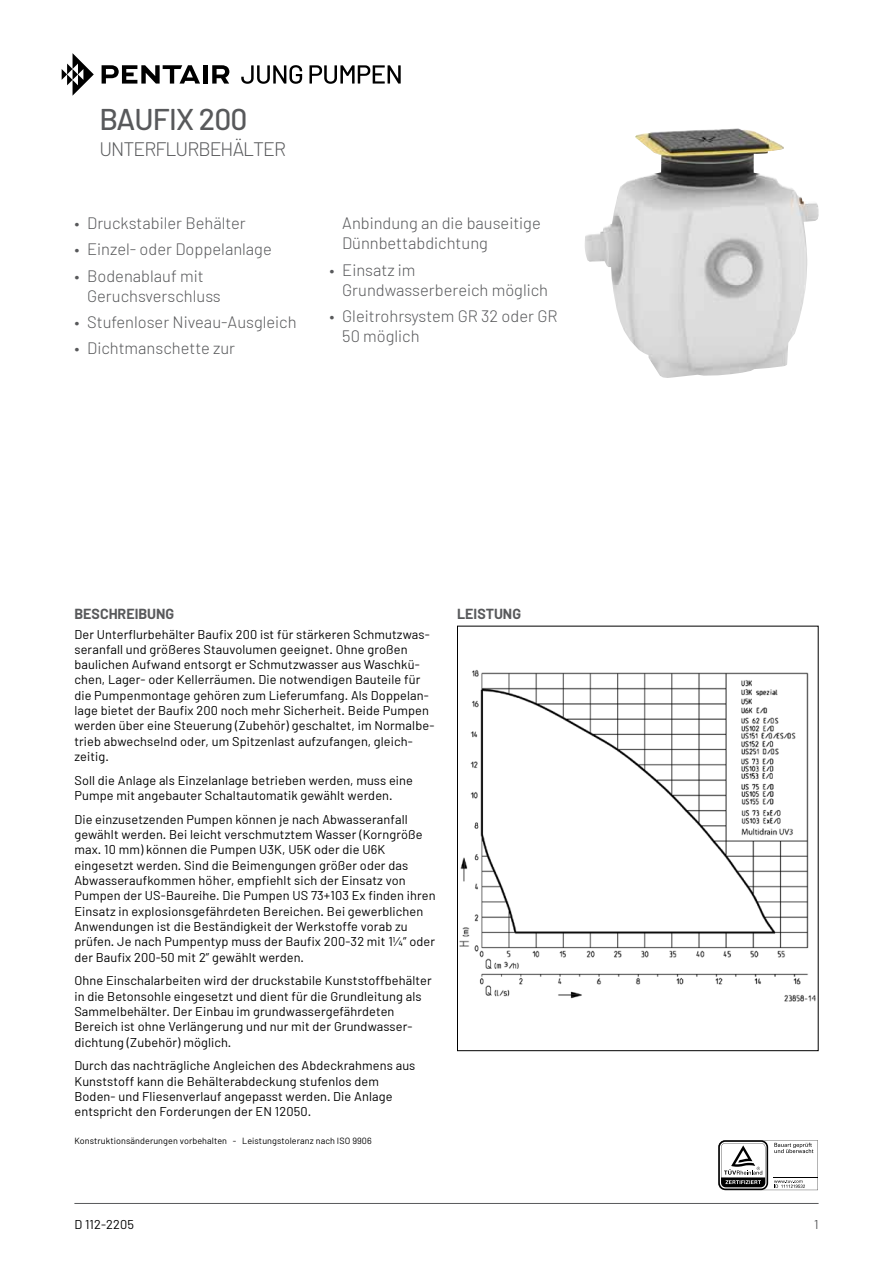
<style>
.page{position:relative;width:893px;height:1263px;background:#fff}
.page>*{position:absolute;margin:0;border:0;box-sizing:border-box;transform-origin:0 0}
.t1{font:500 30px "Barlow";letter-spacing:-.025em;color:#58595b}
.t2{font:300 19.5px "Barlow";letter-spacing:-.05em;color:#58595b}
.t3{font:300 16.5px/20.2px "Barlow";color:#58595b}
.t4{font:700 14.25px "Barlow";color:#58595b}
.t5{font:12.75px/15.3px "Barlow";letter-spacing:.01em;color:#000}
.t6{font:12.75px "Barlow";color:#58595b}
.t7{font:9px "Barlow";letter-spacing:.01em;color:#000}
</style>
<div class="page">
<hr style="left:74px;top:1203px;width:745px;height:1px;background:#58595b">
<img style="left:585px;top:128px;width:234px;height:250px">
<img style="left:459px;top:669px;width:357px;height:333px">
<div style="left:457px;top:626px;width:362px;height:425px;border:1px solid #000"></div>
<svg style="left:718px;top:1140px;width:100px;height:50px"></svg>
<svg style="left:241px;top:65px;width:61px;height:19px"></svg>
<svg style="left:309px;top:65px;width:92px;height:19px"></svg>
<svg style="left:62px;top:53px;width:32px;height:43px"></svg>
<svg style="left:102px;top:65px;width:98px;height:19px"></svg>
<hr style="left:203px;top:65px;width:4px;height:19px;background:#000">
<svg style="left:212px;top:65px;width:17px;height:19px"></svg>
<h1 class="t1" style="left:99px;top:101px;width:150px">BAUFIX 200</h1>
<h2 class="t2" style="left:99px;top:136px;width:188px">UNTERFLURBEHÄLTER</h2>
<p class="t3" style="left:74px;top:213px;width:173px">• Druckstabiler Behälter</p>
<p class="t3" style="left:74px;top:239px;width:199px">• Einzel- oder Doppelanlage</p>
<p class="t3" style="left:87px;top:265px;width:135px;text-indent:-13px">• Bodenablauf mit<br>Geruchsverschluss</p>
<p class="t3" style="left:74px;top:311px;width:224px">• Stufenloser Niveau-Ausgleich</p>
<p class="t3" style="left:74px;top:338px;width:162px">• Dichtmanschette zur</p>
<p class="t3" style="left:342px;top:213px;width:200px">Anbindung an die bauseitige<br>Dünnbettabdichtung</p>
<p class="t3" style="left:342px;top:259px;width:207px;text-indent:-13px">• Einsatz im<br>Grundwasserbereich möglich</p>
<p class="t3" style="left:342px;top:306px;width:217px;text-indent:-13px">• Gleitrohrsystem GR 32 oder GR<br>50 möglich</p>
<p class="t4" style="left:74px;top:605px;width:101px">BESCHREIBUNG</p>
<p class="t4" style="left:457px;top:605px;width:65px">LEISTUNG</p>
<p class="t5" style="left:74px;top:626px;width:361px">Der Unterflurbehälter Baufix 200 ist für stärkeren Schmutzwas&shy;seranfall und größeres Stauvolumen geeignet. Ohne großen baulichen Aufwand entsorgt er Schmutzwasser aus Waschkü&shy;chen, Lager- oder Kellerräumen. Die notwendigen Bauteile für die Pumpenmontage gehören zum Lieferumfang. Als Doppelan&shy;lage bietet der Baufix 200 noch mehr Sicherheit. Beide Pumpen werden über eine Steuerung (Zubehör) geschaltet, im Normalbe&shy;trieb abwechselnd oder, um Spitzenlast aufzufangen, gleich&shy;zeitig.</p>
<p class="t5" style="left:74px;top:772px;width:340px">Soll die Anlage als Einzelanlage betrieben werden, muss eine<br>Pumpe mit angebauter Schaltautomatik gewählt werden.</p>
<p class="t5" style="left:74px;top:811px;width:363px">Die einzusetzenden Pumpen können je nach Abwasseranfall gewählt werden. Bei leicht verschmutztem Wasser (Korngröße max. 10 mm) können die Pumpen U3K, U5K oder die U6K eingesetzt werden. Sind die Beimengungen größer oder das Abwasseraufkommen höher, empfiehlt sich der Einsatz von Pumpen der US-Baureihe. Die Pumpen US 73+103 Ex finden ihren Einsatz in explosionsgefährdeten Bereichen. Bei gewerblichen Anwendungen ist die Beständigkeit der Werkstoffe vorab zu prüfen. Je nach Pumpentyp muss der Baufix 200-32 mit 1¼” oder der Baufix 200-50 mit 2” gewählt werden.</p>
<p class="t5" style="left:74px;top:973px;width:359px">Ohne Einschalarbeiten wird der druckstabile Kunststoffbehälter in die Betonsohle eingesetzt und dient für die Grundleitung als Sammelbehälter. Der Einbau im grundwassergefährdeten Bereich ist ohne Verlängerung und nur mit der Grundwasser&shy;dichtung (Zubehör) möglich.</p>
<p class="t5" style="left:74px;top:1058px;width:342px">Durch das nachträgliche Angleichen des Abdeckrahmens aus Kunststoff kann die Behälterabdeckung stufenlos dem Boden- und Fliesenverlauf angepasst werden. Die Anlage entspricht den Forderungen der EN 12050.</p>
<p class="t7" style="left:74px;top:1135px;width:299px">Konstruktionsänderungen vorbehalten - Leistungstoleranz nach ISO 9906</p>
<p class="t5" style="left:74px;top:1216px;width:61px">D 112-2205</p>
<p class="t6" style="left:814px;top:1216px;width:6px">1</p>
</div>
